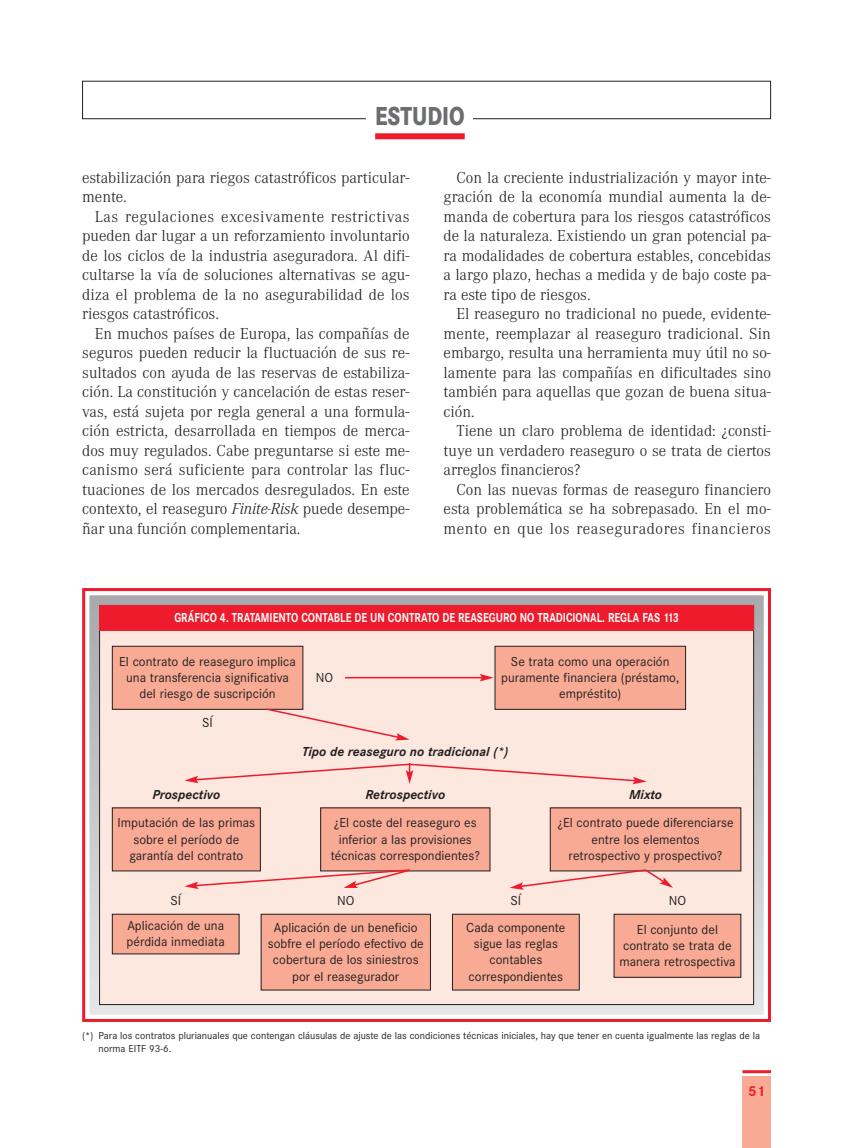
<style>
.page{position:relative;width:849px;height:1148px;background:#fff}
.page>*{position:absolute;margin:0;border:0;box-sizing:border-box;transform-origin:0 0}
.t1{font:800 27px "Corporate S";color:#6c6d70;scale:.78 1}
.t2{font:300 16.5px/19.5px "Corporate A";color:#231f20;text-align:justify}
.t3{font:700 15px "Corporate S";color:#ee1b2c}
.t4{font:13.5px/16.2px "Corporate S";color:#231f20;text-align:center}
.t5{font:700 13.5px "Corporate S";color:#fff;scale:.8 1}
.t6{font:italic 700 13.5px "Corporate S";color:#231f20}
.t7{font:10.5px/12.6px "Corporate S";color:#231f20}
.s1{font-style:italic}
</style>
<div class="page">
<div style="left:82px;top:81px;width:689px;height:38px;border:1px solid #231f20"></div>
<div style="left:367px;top:104px;width:106px;height:43px;background:#fff"></div>
<div style="left:375px;top:133px;width:90px;height:6px;background:#ee1b2c"></div>
<div style="left:742px;top:1076px;width:29px;height:71px;background:#f8aa94"></div>
<hr style="left:742px;top:1070px;width:29px;height:3px;background:#ee1b2c">
<div style="left:82px;top:588px;width:689px;height:434px;border:3px solid #ee1b2c"></div>
<svg style="left:90px;top:596px;width:673px;height:417px;background:#bcbdbf"></svg>
<div style="left:86px;top:592px;width:681px;height:425px;border:3px solid #fff"></div>
<div style="left:100px;top:605px;width:654px;height:399px;background:#fde8df"></div>
<div style="left:99px;top:605px;width:655px;height:25px;background:#ee1b2c"></div>
<div style="left:112px;top:646px;width:191px;height:63px;background:#f8aa94"></div>
<div style="left:112px;top:646px;width:191px;height:63px;border:1px solid #231f20"></div>
<div style="left:112px;top:808px;width:148px;height:63px;background:#f8aa94"></div>
<div style="left:112px;top:807px;width:149px;height:64px;border:1px solid #231f20"></div>
<div style="left:112px;top:914px;width:127px;height:39px;background:#f8aa94"></div>
<div style="left:112px;top:913px;width:128px;height:41px;border:1px solid #231f20"></div>
<div style="left:261px;top:914px;width:169px;height:76px;background:#f8aa94"></div>
<div style="left:261px;top:913px;width:170px;height:77px;border:1px solid #231f20"></div>
<div style="left:452px;top:914px;width:127px;height:76px;background:#f8aa94"></div>
<div style="left:452px;top:913px;width:128px;height:77px;border:1px solid #231f20"></div>
<div style="left:614px;top:914px;width:127px;height:63px;background:#f8aa94"></div>
<div style="left:614px;top:913px;width:127px;height:64px;border:1px solid #231f20"></div>
<div style="left:321px;top:808px;width:169px;height:63px;background:#f8aa94"></div>
<div style="left:550px;top:808px;width:191px;height:63px;background:#f8aa94"></div>
<div style="left:495px;top:646px;width:191px;height:63px;background:#f8aa94"></div>
<div style="left:495px;top:646px;width:191px;height:63px;border:1px solid #231f20"></div>
<svg style="left:265px;top:707px;width:145px;height:33px"></svg>
<svg style="left:185px;top:868px;width:226px;height:21px"></svg>
<svg style="left:510px;top:868px;width:163px;height:21px"></svg>
<svg style="left:185px;top:763px;width:462px;height:21px"></svg>
<hr style="left:345px;top:677px;width:137px;height:1px;background:#ee1b2c">
<svg style="left:480px;top:674px;width:14px;height:7px"></svg>
<h1 class="t1" style="left:375px;top:106px;width:116px">ESTUDIO</h1>
<p class="t2" style="left:82px;top:169px;width:329px">estabilización para riegos catastróficos particular&shy;mente.</p>
<p class="t2" style="left:82px;top:208px;width:329px;text-indent:13px">Las regulaciones excesivamente restrictivas pueden dar lugar a un reforzamiento involuntario de los ciclos de la industria aseguradora. Al difi&shy;cultarse la vía de soluciones alternativas se agu&shy;diza el problema de la no asegurabilidad de los riesgos catastróficos.</p>
<p class="t2" style="left:82px;top:325px;width:329px;text-indent:13px">En muchos países de Europa, las compañías de seguros pueden reducir la fluctuación de sus re&shy;sultados con ayuda de las reservas de estabiliza&shy;ción. La constitución y cancelación de estas reser&shy;vas, está sujeta por regla general a una formula&shy;ción estricta, desarrollada en tiempos de merca&shy;dos muy regulados. Cabe preguntarse si este me&shy;canismo será suficiente para controlar las fluc&shy;tuaciones de los mercados desregulados. En este contexto, el reaseguro <span class="s1">Finite-Risk</span> puede desempe&shy;ñar una función complementaria.</p>
<p class="t2" style="left:444px;top:169px;width:329px;text-indent:13px">Con la creciente industrialización y mayor inte&shy;gración de la economía mundial aumenta la de&shy;manda de cobertura para los riesgos catastróficos de la naturaleza. Existiendo un gran potencial pa&shy;ra modalidades de cobertura estables, concebidas a largo plazo, hechas a medida y de bajo coste pa&shy;ra este tipo de riesgos.</p>
<p class="t2" style="left:444px;top:305px;width:329px;text-indent:13px">El reaseguro no tradicional no puede, evidente&shy;mente, reemplazar al reaseguro tradicional. Sin embargo, resulta una herramienta muy útil no so&shy;lamente para las compañías en dificultades sino también para aquellas que gozan de buena situa&shy;ción.</p>
<p class="t2" style="left:444px;top:422px;width:329px;text-indent:13px">Tiene un claro problema de identidad: ¿consti&shy;tuye un verdadero reaseguro o se trata de ciertos arreglos financieros?</p>
<p class="t2" style="left:444px;top:481px;width:329px;text-indent:13px">Con las nuevas formas de reaseguro financiero esta problemática se ha sobrepasado. En el mo&shy;mento en que los reaseguradores financieros</p>
<p class="t5" style="left:174px;top:612px;width:632px">GRÁFICO 4. TRATAMIENTO CONTABLE DE UN CONTRATO DE REASEGURO NO TRADICIONAL. REGLA FAS 113</p>
<p class="t4" style="left:119px;top:654px;width:178px">El contrato de reaseguro implica una transferencia significativa del riesgo de suscripción</p>
<p class="t4" style="left:501px;top:654px;width:180px">Se trata como una operación puramente financiera (préstamo, empréstito)</p>
<p class="t4" style="left:316px;top:670px;width:19px">NO</p>
<p class="t4" style="left:202px;top:715px;width:12px">SÍ</p>
<p class="t6" style="left:302px;top:747px;width:208px">Tipo de reaseguro no tradicional (*)</p>
<p class="t6" style="left:152px;top:789px;width:69px">Prospectivo</p>
<p class="t6" style="left:366px;top:789px;width:81px">Retrospectivo</p>
<p class="t6" style="left:629px;top:789px;width:35px">Mixto</p>
<p class="t4" style="left:118px;top:816px;width:139px">Imputación de las primas sobre el período de garantía del contrato</p>
<p class="t4" style="left:331px;top:816px;width:151px">¿El coste del reaseguro es inferior a las provisiones técnicas correspondientes?</p>
<p class="t4" style="left:558px;top:816px;width:178px">¿El contrato puede diferenciarse entre los elementos retrospectivo y prospectivo?</p>
<p class="t4" style="left:170px;top:894px;width:12px">SÍ</p>
<p class="t4" style="left:337px;top:894px;width:19px">NO</p>
<p class="t4" style="left:511px;top:894px;width:12px">SÍ</p>
<p class="t4" style="left:669px;top:894px;width:19px">NO</p>
<p class="t4" style="left:127px;top:918px;width:100px;text-align:left">Aplicación de una pérdida inmediata</p>
<p class="t4" style="left:268px;top:920px;width:158px">Aplicación de un beneficio sobfre el período efectivo de cobertura de los siniestros por el reasegurador</p>
<p class="t4" style="left:466px;top:920px;width:101px">Cada componente sigue las reglas contables correspondientes</p>
<p class="t4" style="left:619px;top:922px;width:117px">El conjunto del contrato se trata de manera retrospectiva</p>
<p class="t7" style="left:98px;top:1030px;width:663px;text-indent:-16px">(*) Para los contratos plurianuales que contengan cláusulas de ajuste de las condiciones técnicas iniciales, hay que tener en cuenta igualmente las reglas de la norma EITF 93-6.</p>
<p class="t3" style="left:748px;top:1085px;width:19px">51</p>
</div>
